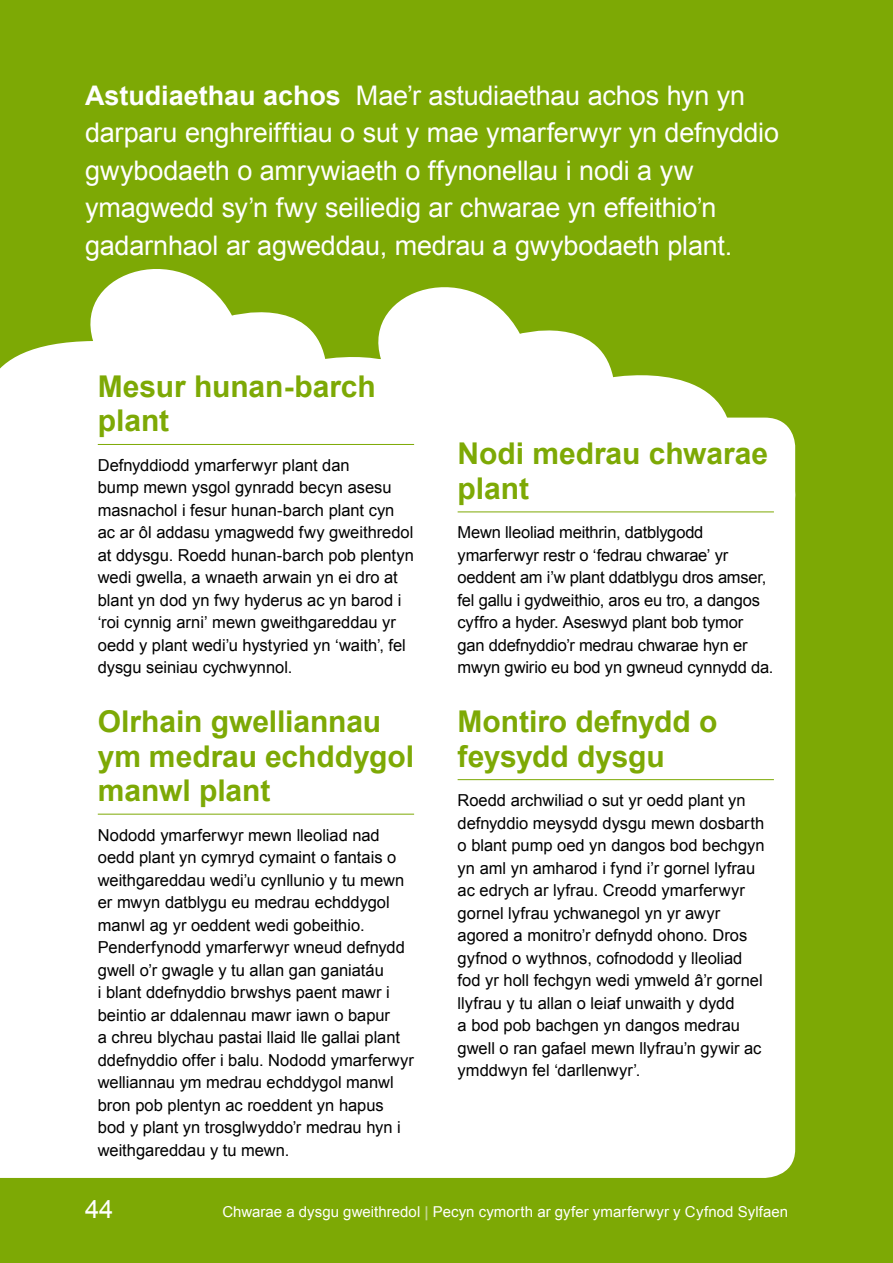
<style>
.page{position:relative;width:893px;height:1263px;background:#7da905}
.page>*{position:absolute;margin:0;border:0;box-sizing:border-box;transform-origin:0 0}
.t1{font:700 30px/34.5px "Arial";letter-spacing:-.005em;color:#7da905}
.t2{font:27px/37.5px "Arial";letter-spacing:-.01em;color:#fff}
.t3{font:25.5px "Arial";color:#fff}
.t4{font:16.5px/22.5px "Arial";color:#000}
.t5{font:15px "Arial";letter-spacing:.005em;color:#fff}
.s1{font-weight:700}
.s2{font-weight:700;color:#bfd38e}
</style>
<div class="page">
<div style="left:0;top:500px;width:795px;height:678px;background:#fff"></div>
<svg style="left:0;top:269px;width:172px;height:231px;fill:#fff"></svg>
<svg style="left:172px;top:270px;width:624px;height:248px;fill:#fff"></svg>
<hr style="left:98px;top:444px;width:316px;height:1px;background:#7da905">
<hr style="left:458px;top:511px;width:316px;height:1px;background:#7da905">
<hr style="left:458px;top:779px;width:316px;height:1px;background:#7da905">
<hr style="left:98px;top:814px;width:316px;height:1px;background:#7da905">
<p class="t2" style="left:85px;top:76px;width:696px"><span class="s1">Astudiaethau achos</span> Mae’r astudiaethau achos hyn yn darparu enghreifftiau o sut y mae ymarferwyr yn defnyddio gwybodaeth o amrywiaeth o ffynonellau i nodi a yw ymagwedd sy’n fwy seiliedig ar chwarae yn effeithio’n gadarnhaol ar agweddau, medrau a gwybodaeth plant.</p>
<h1 class="t1" style="left:98px;top:369px;width:280px">Mesur hunan-barch plant</h1>
<p class="t4" style="left:98px;top:454px;width:318px">Defnyddiodd ymarferwyr plant dan<br>bump mewn ysgol gynradd becyn asesu masnachol i fesur hunan-barch plant cyn ac ar ôl addasu ymagwedd fwy gweithredol at ddysgu. Roedd hunan-barch pob plentyn wedi gwella, a wnaeth arwain yn ei dro at blant yn dod yn fwy hyderus ac yn barod i ‘roi cynnig arni’ mewn gweithgareddau yr oedd y plant wedi’u hystyried yn ‘waith’, fel dysgu seiniau cychwynnol.</p>
<h1 class="t1" style="left:98px;top:704px;width:318px">Olrhain gwelliannau ym medrau echddygol manwl plant</h1>
<p class="t4" style="left:98px;top:823px;width:318px">Nododd ymarferwyr mewn lleoliad nad oedd plant yn cymryd cymaint o fantais o weithgareddau wedi’u cynllunio y tu mewn er mwyn datblygu eu medrau echddygol manwl ag yr oeddent wedi gobeithio.<br>Penderfynodd ymarferwyr wneud defnydd gwell o’r gwagle y tu allan gan ganiatáu<br>i blant ddefnyddio brwshys paent mawr i beintio ar ddalennau mawr iawn o bapur<br>a chreu blychau pastai llaid lle gallai plant ddefnyddio offer i balu. Nododd ymarferwyr welliannau ym medrau echddygol manwl bron pob plentyn ac roeddent yn hapus bod y plant yn trosglwyddo’r medrau hyn i weithgareddau y tu mewn.</p>
<h1 class="t1" style="left:458px;top:436px;width:312px">Nodi medrau chwarae plant</h1>
<p class="t4" style="left:458px;top:521px;width:317px">Mewn lleoliad meithrin, datblygodd ymarferwyr restr o ‘fedrau chwarae’ yr oeddent am i’w plant ddatblygu dros amser, fel gallu i gydweithio, aros eu tro, a dangos cyffro a hyder. Aseswyd plant bob tymor gan ddefnyddio’r medrau chwarae hyn er mwyn gwirio eu bod yn gwneud cynnydd da.</p>
<h1 class="t1" style="left:458px;top:704px;width:261px">Montiro defnydd o feysydd dysgu</h1>
<p class="t4" style="left:458px;top:789px;width:309px">Roedd archwiliad o sut yr oedd plant yn defnyddio meysydd dysgu mewn dosbarth o blant pump oed yn dangos bod bechgyn yn aml yn amharod i fynd i’r gornel lyfrau ac edrych ar lyfrau. Creodd ymarferwyr gornel lyfrau ychwanegol yn yr awyr agored a monitro’r defnydd ohono. Dros gyfnod o wythnos, cofnododd y lleoliad fod yr holl fechgyn wedi ymweld â’r gornel llyfrau y tu allan o leiaf unwaith y dydd<br>a bod pob bachgen yn dangos medrau gwell o ran gafael mewn llyfrau’n gywir ac ymddwyn fel ‘darllenwyr’.</p>
<h3 class="t3" style="left:85px;top:1194px;width:30px">44</h3>
<p class="t5" style="left:222px;top:1203px;width:567px">Chwarae a dysgu gweithredol <span class="s2">|</span> Pecyn cymorth ar gyfer ymarferwyr y Cyfnod Sylfaen</p>
</div>
